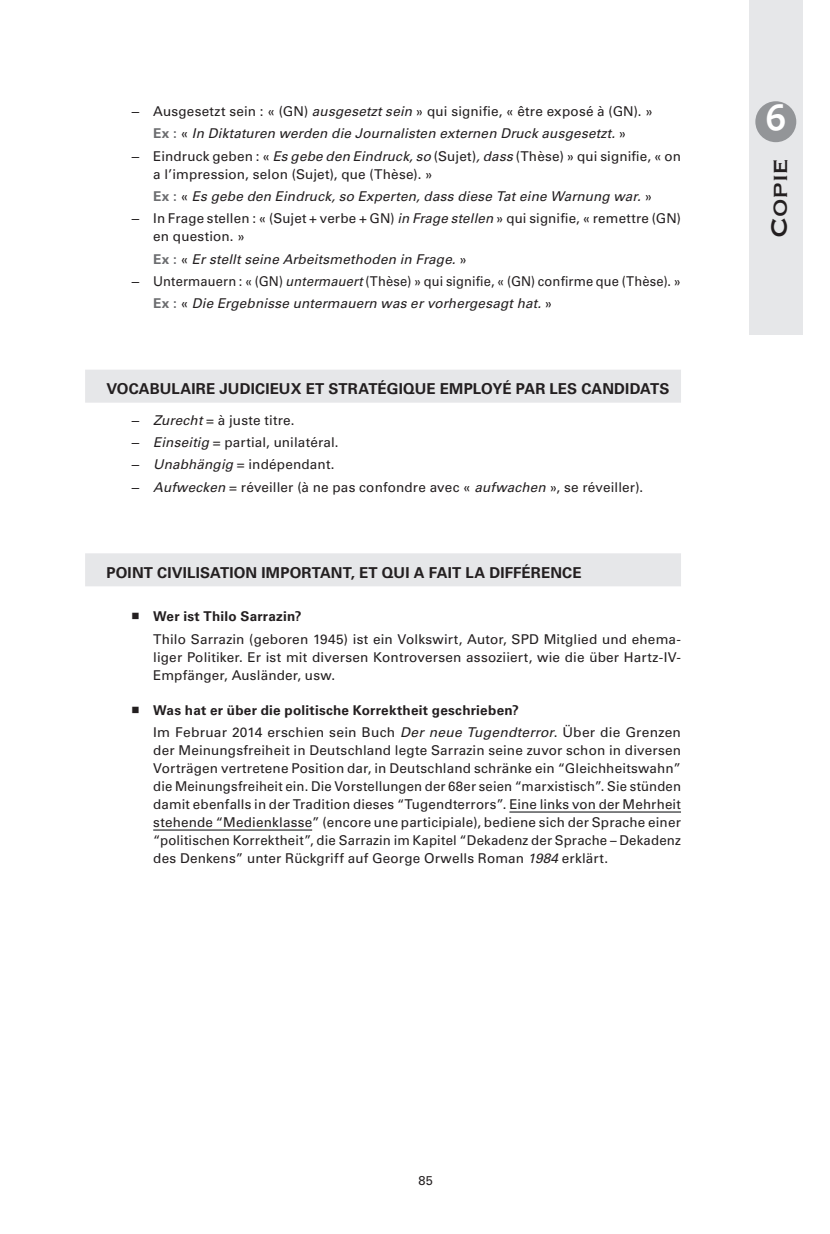
<style>
.page{position:relative;width:830px;height:1234px;background:#fff}
.page>*{position:absolute;margin:0;border:0;box-sizing:border-box;transform-origin:0 0}
.t1{font:700 37.5px "Scala Sans";color:#fff}
.t2{font:30px "Copperplate";letter-spacing:-.03em;color:#231f20}
.t3{font:700 15px "Univers LT Std";letter-spacing:.01em;color:#231f20}
.t4{font:13.5px/18px "Univers LT Std";letter-spacing:.01em;color:#231f20}
.t5{font:italic 13.5px/22.2px "Univers LT Std";letter-spacing:.01em;color:#231f20}
.t6{font:700 13.5px/22.2px "Univers LT Std";letter-spacing:.02em;color:#231f20}
.t7{font:12.75px "Univers LT Std";color:#231f20}
.s1{font-style:italic}
.s2{font-weight:700;color:#6c6d70}
.s3{font-style:normal}
.s4{font-weight:700;font-style:normal;color:#6c6d70}
.s5{font-weight:400}
.s6{font-weight:400;font-style:italic}
</style>
<div class="page">
<div style="left:748px;top:0;width:54px;height:335px;background:#e6e7e9"></div>
<div style="left:755px;top:101px;width:40px;height:41px;background:#939598;border-radius:50%"></div>
<div style="left:85px;top:369px;width:595px;height:33px;background:#e6e7e9"></div>
<div style="left:85px;top:553px;width:595px;height:33px;background:#e6e7e9"></div>
<hr style="left:509px;top:811px;width:171px;height:1px;background:#57585a">
<hr style="left:153px;top:829px;width:159px;height:1px;background:#57585a">
<p class="t4" style="left:153px;top:101px;width:529px;line-height:22.2px">Ausgesetzt sein : « (GN) <span class="s1">ausgesetzt sein</span> » qui signifie, « être exposé à (GN). »<br><span class="s2">Ex :</span> « <span class="s1">In Diktaturen werden die Journalisten externen Druck ausgesetzt.</span> »<br>Eindruck geben : « <span class="s1">Es gebe den Eindruck, so</span> (Sujet)<span class="s1">, dass</span> (Thèse) » qui signifie, « on</p>
<p class="t4" style="left:153px;top:164px;width:529px;line-height:22.2px">a l’impression, selon (Sujet), que (Thèse). »<br><span class="s2">Ex :</span> « <span class="s1">Es gebe den Eindruck, so Experten, dass diese Tat eine Warnung war.</span> »<br>In Frage stellen : « (Sujet + verbe + GN) <span class="s1">in Frage stellen</span> » qui signifie, « remettre (GN)</p>
<p class="t5" style="left:153px;top:226px;width:529px"><span class="s3">en question. »<br></span><span class="s4">Ex :</span> <span class="s3">«</span> Er stellt seine Arbeitsmethoden in Frage. <span class="s3">»<br>Untermauern : « (GN)</span> untermauert <span class="s3">(Thèse) » qui signifie, « (GN) confirme que (Thèse). » </span><span class="s4">Ex :</span> <span class="s3">«</span> Die Ergebnisse untermauern was er vorhergesagt hat. <span class="s3">»</span></p>
<p class="t3" style="left:106px;top:383px;width:564px">VOCABULAIRE JUDICIEUX ET STRATÉGIQUE EMPLOYÉ PAR LES CANDIDATS</p>
<p class="t4" style="left:153px;top:410px;width:491px;line-height:22.2px"><span class="s1">Zurecht</span> = à juste titre.<br><span class="s1">Einseitig</span> = partial, unilatéral.<br><span class="s1">Unabhängig</span> = indépendant.<br><span class="s1">Aufwecken</span> = réveiller (à ne pas confondre avec « <span class="s1">aufwachen</span> », se réveiller).</p>
<p class="t3" style="left:106px;top:566px;width:476px">POINT CIVILISATION IMPORTANT, ET QUI A FAIT LA DIFFÉRENCE</p>
<p class="t6" style="left:153px;top:606px;width:150px">Wer ist Thilo Sarrazin?</p>
<p class="t4" style="left:153px;top:630px;width:529px;text-align:justify">Thilo Sarrazin (geboren 1945) ist ein Volkswirt, Autor, SPD Mitglied und ehema&shy;liger Politiker. Er ist mit diversen Kontroversen assoziiert, wie die über Hartz-IV-Empfänger, Ausländer, usw.</p>
<p class="t6" style="left:153px;top:699px;width:529px">Was hat er über die politische Korrektheit geschrieben?<br><span class="s5">Im Februar 2014 erschien sein Buch</span> <span class="s6">Der neue Tugendterror</span><span class="s5">. Über die Grenzen</span></p>
<p class="t4" style="left:153px;top:742px;width:529px;text-align:justify">der Meinungsfreiheit in Deutschland legte Sarrazin seine zuvor schon in diversen Vorträgen vertretene Position dar, in Deutschland schränke ein “Gleichheitswahn” die Meinungsfreiheit ein. Die Vorstellungen der 68er seien “marxistisch”. Sie stünden damit ebenfalls in der Tradition dieses “Tugendterrors”. Eine links von der Mehrheit stehende “Medienklasse” (encore une participiale), bediene sich der Sprache einer “politischen Korrektheit”, die Sarrazin im Kapitel “Dekadenz der Sprache – Dekadenz des Denkens” unter Rückgriff auf George Orwells Roman <span class="s1">1984</span> erklärt.</p>
<h1 class="t1" style="left:765px;top:102px;width:22px">6</h1>
<h2 class="t2" style="left:764px;top:238px;width:81px;rotate:-90deg">Copie</h2>
<p class="t7" style="left:418px;top:1175px;width:16px">85</p>
</div>
